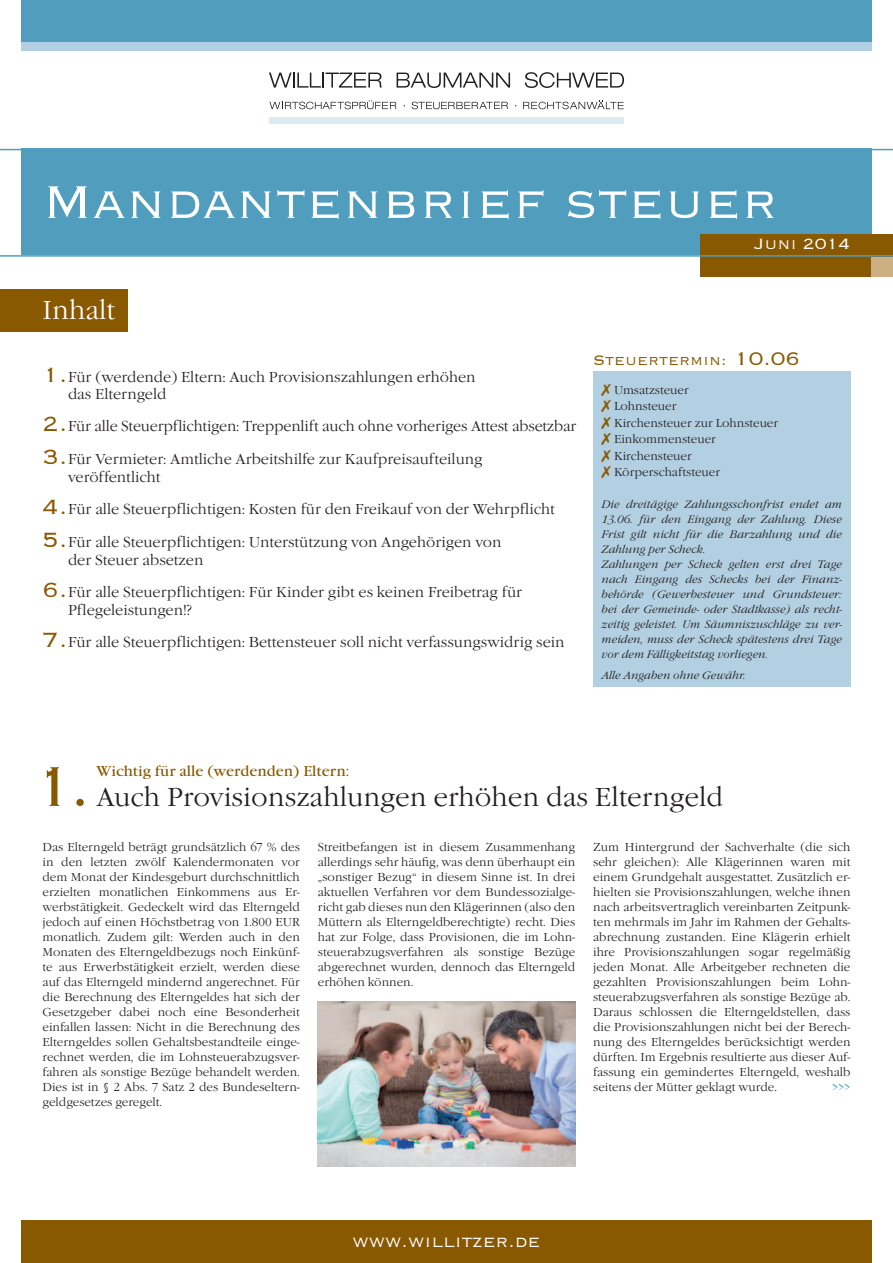
<style>
.page{position:relative;width:893px;height:1263px;background:#fff}
.page>*{position:absolute;margin:0;border:0;box-sizing:border-box;transform-origin:0 0}
.t1{font:300 73.5px "Copperplate";color:#885900}
.t2{font:300 60px "Copperplate";color:#fff}
.t3{font:300 27px "Garamond Itc T";color:#231f20}
.t4{font:300 27px "Garamond Itc T";color:#fff}
.t5{font:300 21px "Copperplate";color:#fff}
.t6{font:300 19.5px "Copperplate";color:#fff}
.t7{font:300 18px "Copperplate";color:#885900}
.t8{font:300 15px/18px "Garamond Itc T";color:#231f20}
.t9{font:15px "Garamond Itc T";color:#885900}
.Grundlinienraster{font:300 12px/15px "Garamond Itc T";color:#231f20;text-align:justify}
.Grundlinienraster-2{font:300 12px "Garamond Itc T";color:#519dbe}
.t10{font:italic 300 11.25px/15px "Garamond Itc T";color:#231f20;text-align:justify}
.s1{font-family:"Copperplate";font-size:27px;color:#885900}
.s2{font-size:24px}
</style>
<div class="page">
<div style="left:21px;top:1220px;width:851px;height:43px;background:#885900"></div>
<div style="left:21px;top:0;width:851px;height:43px;background:#519dbe"></div>
<div style="left:21px;top:43px;width:851px;height:8px;background:#b2d0e2"></div>
<div style="left:269px;top:117px;width:355px;height:6px;background:#dcebf2"></div>
<svg style="left:269px;top:73px;width:113px;height:15px"></svg>
<svg style="left:397px;top:73px;width:113px;height:15px"></svg>
<svg style="left:525px;top:72px;width:99px;height:16px"></svg>
<svg style="left:269px;top:100px;width:127px;height:9px"></svg>
<svg style="left:412px;top:102px;width:96px;height:7px"></svg>
<svg style="left:523px;top:101px;width:101px;height:8px"></svg>
<div style="left:21px;top:149px;width:851px;height:106px;background:#519dbe"></div>
<hr style="left:0;top:149px;width:893px;height:1px;background:#519dbe">
<div style="left:701px;top:234px;width:192px;height:42px;background:#885900"></div>
<div style="left:872px;top:257px;width:21px;height:19px;background:#ceaf84"></div>
<div style="left:0;top:289px;width:128px;height:43px;background:#885900"></div>
<hr style="left:0;top:255px;width:893px;height:2px;background:#519dbe">
<div style="left:593px;top:372px;width:257px;height:315px;background:#b2d0e2"></div>
<img style="left:318px;top:1001px;width:257px;height:165px">
<p class="t2" style="left:43px;top:163px;width:737px">Mandantenbrief steuer</p>
<p class="t6" style="left:755px;top:231px;width:97px">Juni 2014</p>
<p class="t4" style="left:43px;top:294px;width:74px">Inhalt</p>
<p class="t8" style="left:68px;top:369px;width:409px;line-height:16.5px;text-indent:-26px"><span class="s1">1.</span>Für (werdende) Eltern: Auch Provisionszahlungen erhöhen das Elterngeld</p>
<p class="t8" style="left:43px;top:417px;width:535px"><span class="s1">2.</span>Für alle Steuerpflichtigen: Treppenlift auch ohne vorheriges Attest absetzbar</p>
<p class="t8" style="left:68px;top:450px;width:416px;text-indent:-26px"><span class="s1">3.</span>Für Vermieter: Amtliche Arbeitshilfe zur Kaufpreisaufteilung veröffentlicht</p>
<p class="t8" style="left:43px;top:500px;width:514px"><span class="s1">4.</span>Für alle Steuerpflichtigen: Kosten für den Freikauf von der Wehrpflicht</p>
<p class="t8" style="left:68px;top:533px;width:435px;text-indent:-26px"><span class="s1">5.</span>Für alle Steuerpflichtigen: Unterstützung von Angehörigen von der Steuer absetzen</p>
<p class="t8" style="left:68px;top:583px;width:456px;text-indent:-26px"><span class="s1">6.</span>Für alle Steuerpflichtigen: Für Kinder gibt es keinen Freibetrag für<br>Pflegeleistungen!?</p>
<p class="t8" style="left:43px;top:633px;width:524px"><span class="s1">7.</span>Für alle Steuerpflichtigen: Bettensteuer soll nicht verfassungswidrig sein</p>
<p class="t7" style="left:593px;top:348px;width:208px">Steuertermin: <span class="s2">10.06</span></p>
<p class="Grundlinienraster" style="left:614px;top:382px;width:76px">Umsatzsteuer</p>
<p class="Grundlinienraster" style="left:614px;top:399px;width:64px">Lohnsteuer</p>
<p class="Grundlinienraster" style="left:614px;top:415px;width:166px">Kirchensteuer zur Lohnsteuer</p>
<p class="Grundlinienraster" style="left:614px;top:432px;width:103px">Einkommensteuer</p>
<p class="Grundlinienraster" style="left:614px;top:448px;width:79px">Kirchensteuer</p>
<p class="Grundlinienraster" style="left:614px;top:465px;width:108px">Körperschaftsteuer</p>
<p class="t10" style="left:602px;top:496px;width:242px">Die dreitägige Zahlungsschonfrist endet am 13.06. für den Eingang der Zahlung. Diese Frist gilt nicht für die Barzahlung und die Zahlung per Scheck.</p>
<p class="t10" style="left:602px;top:556px;width:242px">Zahlungen per Scheck gelten erst drei Tage nach Eingang des Schecks bei der Finanz&shy;behörde (Gewerbesteuer und Grundsteuer: bei der Gemeinde- oder Stadtkasse) als recht&shy;zeitig geleistet. Um Säumniszuschläge zu ver&shy;meiden, muss der Scheck spätestens drei Tage vor dem Fälligkeitstag vorliegen.</p>
<p class="t10" style="left:602px;top:667px;width:146px">Alle Angaben ohne Gewähr.</p>
<p class="t9" style="left:97px;top:762px;width:254px">Wichtig für alle (werdenden) Eltern:</p>
<p class="t1" style="left:31px;top:738px;width:62px">1.</p>
<p class="t3" style="left:97px;top:781px;width:628px">Auch Provisionszahlungen erhöhen das Elterngeld</p>
<p class="Grundlinienraster" style="left:43px;top:840px;width:259px">Das Elterngeld beträgt grundsätzlich 67 % des in den letzten zwölf Kalendermonaten vor dem Monat der Kindesgeburt durchschnittlich erzielten monatlichen Einkommens aus Er&shy;werbstätigkeit. Gedeckelt wird das Elterngeld jedoch auf einen Höchstbetrag von 1.800 EUR monatlich. Zudem gilt: Werden auch in den Monaten des Elterngeldbezugs noch Einkünf&shy;te aus Erwerbstätigkeit erzielt, werden diese auf das Elterngeld mindernd angerechnet. Für die Berechnung des Elterngeldes hat sich der Gesetzgeber dabei noch eine Besonderheit einfallen lassen: Nicht in die Berechnung des Elterngeldes sollen Gehaltsbestandteile einge&shy;rechnet werden, die im Lohnsteuerabzugsver&shy;fahren als sonstige Bezüge behandelt werden.<br>Dies ist in § 2 Abs. 7 Satz 2 des Bundeseltern&shy;geldgesetzes geregelt.</p>
<p class="Grundlinienraster" style="left:318px;top:840px;width:259px">Streitbefangen ist in diesem Zusammenhang allerdings sehr häufig, was denn überhaupt ein „sonstiger Bezug“ in diesem Sinne ist. In drei aktuellen Verfahren vor dem Bundessozialge&shy;richt gab dieses nun den Klägerinnen (also den Müttern als Elterngeldberechtigte) recht. Dies hat zur Folge, dass Provisionen, die im Lohn&shy;steuerabzugsverfahren als sonstige Bezüge abgerechnet wurden, dennoch das Elterngeld erhöhen können.</p>
<p class="Grundlinienraster" style="left:593px;top:840px;width:259px">Zum Hintergrund der Sachverhalte (die sich sehr gleichen): Alle Klägerinnen waren mit einem Grundgehalt ausgestattet. Zusätzlich er&shy;hielten sie Provisionszahlungen, welche ihnen nach arbeitsvertraglich vereinbarten Zeitpunk&shy;ten mehrmals im Jahr im Rahmen der Gehalts&shy;abrechnung zustanden. Eine Klägerin erhielt ihre Provisionszahlungen sogar regelmäßig jeden Monat. Alle Arbeitgeber rechneten die gezahlten Provisionszahlungen beim Lohn&shy;steuerabzugsverfahren als sonstige Bezüge ab.<br>Daraus schlossen die Elterngeldstellen, dass die Provisionszahlungen nicht bei der Berech&shy;nung des Elterngeldes berücksichtigt werden dürften. Im Ergebnis resultierte aus dieser Auf&shy;fassung ein gemindertes Elterngeld, weshalb seitens der Mütter geklagt wurde.</p>
<p class="Grundlinienraster-2" style="left:832px;top:1080px;width:19px">&gt;&gt;&gt;</p>
<p class="t5" style="left:353px;top:1227px;width:189px">www.willitzer.de</p>
</div>
